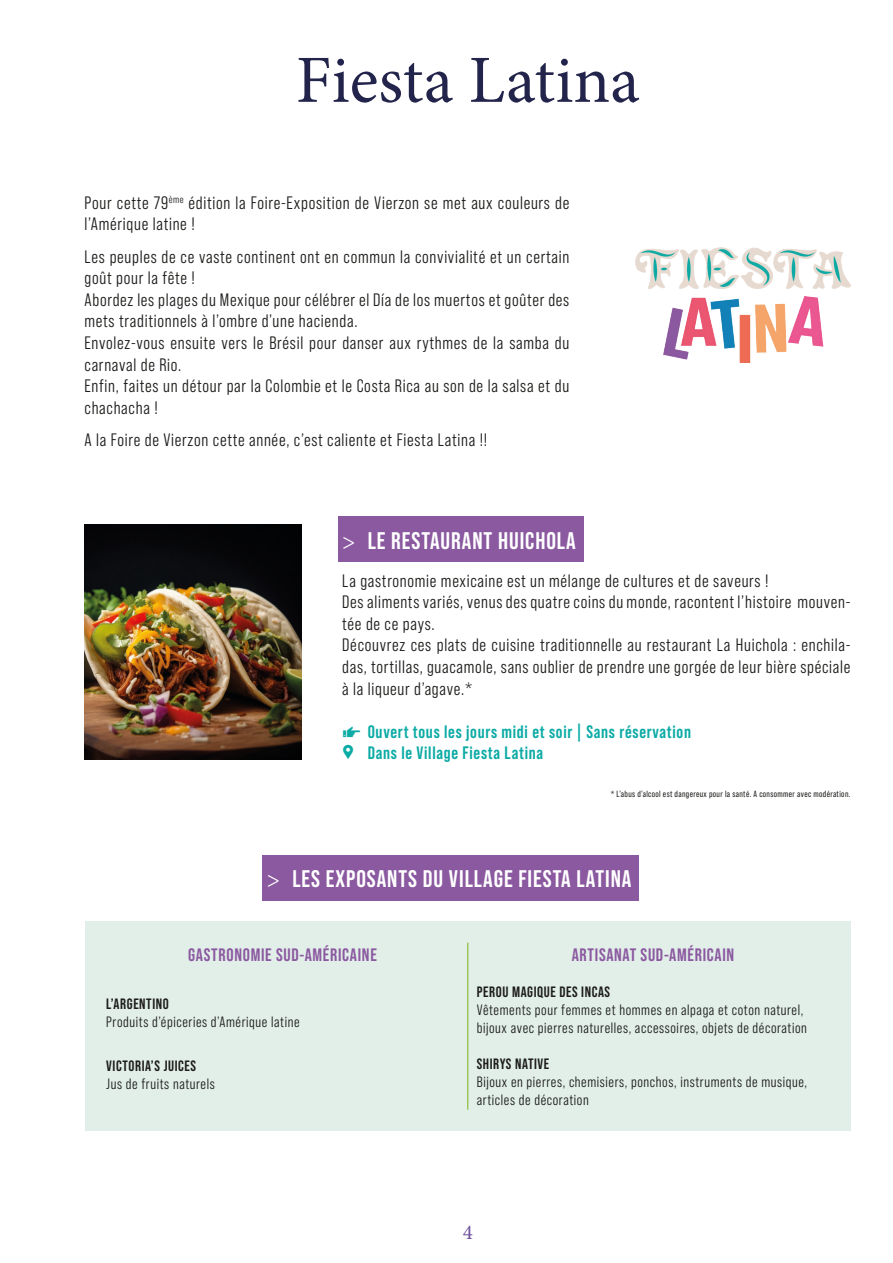
<style>
.page{position:relative;width:893px;height:1263px;background:#fff}
.page>*{position:absolute;margin:0;border:0;box-sizing:border-box;transform-origin:0 0}
.t1{font:67.5px "Minion Pro";color:#23244b}
.t2{font:700 24px "Bebas Neue Pro";letter-spacing:.04em;color:#fff}
.t3{font:21px "Minion Pro";color:#6d509c}
.t4{font:18px/21.6px "Bebas Neue Pro Middle";letter-spacing:.04em;color:#1d1d1b}
.t5{font:700 18px/21.6px "Bebas Neue Pro";letter-spacing:.04em;color:#0caba5}
.t6{font:700 18px "Bebas Neue Pro";letter-spacing:.04em;color:#8b59a0}
.t7{font:15px/18px "Bebas Neue Pro Middle";letter-spacing:.04em;color:#1d1d1b}
.t8{font:700 15px "Bebas Neue Pro";letter-spacing:.04em;color:#1d1d1b}
.t9{font:9px "Bebas Neue Pro";letter-spacing:.04em;color:#1d1d1b}
.s1{font-family:"Minion Pro";font-weight:400}
.s2{font-family:"DIN2014"}
</style>
<div class="page">
<div style="left:85px;top:921px;width:765px;height:210px;background:#e2efe9"></div>
<hr style="left:467px;top:943px;width:1px;height:166px;background:#98c453">
<div style="left:263px;top:855px;width:376px;height:45px;background:#8b59a0"></div>
<div style="left:338px;top:516px;width:245px;height:46px;background:#8b59a0"></div>
<img style="left:85px;top:525px;width:217px;height:234px">
<img style="left:635px;top:248px;width:215px;height:115px">
<h1 class="t1" style="left:296px;top:35px;width:345px">Fiesta Latina</h1>
<p class="t4" style="left:85px;top:192px;width:486px">Pour cette 79<sup>ème</sup> édition la Foire-Exposition de Vierzon se met aux couleurs de l’Amérique latine !</p>
<p class="t4" style="left:85px;top:246px;width:486px">Les peuples de ce vaste continent ont en commun la convivialité et un certain goût pour la fête !<br>Abordez les plages du Mexique pour célébrer el Día de los muertos et goûter des mets traditionnels à l’ombre d’une hacienda.<br>Envolez-vous ensuite vers le Brésil pour danser aux rythmes de la samba du carnaval de Rio.<br>Enfin, faites un détour par la Colombie et le Costa Rica au son de la salsa et du chachacha !</p>
<p class="t4" style="left:85px;top:429px;width:404px">A la Foire de Vierzon cette année, c’est caliente et Fiesta Latina !!</p>
<h2 class="t2" style="left:342px;top:527px;width:235px"><span class="s1">&gt;</span> LE RESTAURANT HUICHOLA</h2>
<p class="t4" style="left:342px;top:569px;width:510px">La gastronomie mexicaine est un mélange de cultures et de saveurs !<br>Des aliments variés, venus des quatre coins du monde, racontent l’histoire mouven&shy;tée de ce pays.<br>Découvrez ces plats de cuisine traditionnelle au restaurant La Huichola : enchila&shy;das, tortillas, guacamole, sans oublier de prendre une gorgée de leur bière spéciale à la liqueur d’agave.*</p>
<p class="t5" style="left:342px;top:720px;width:350px"><span class="s2">☞</span> Ouvert tous les jours midi et soir | Sans réservation <span class="s2">⛳</span> Dans le Village Fiesta Latina</p>
<p class="t9" style="left:611px;top:788px;width:241px">* L’abus d’alcool est dangereux pour la santé. A consommer avec modération.</p>
<h2 class="t2" style="left:267px;top:865px;width:366px"><span class="s1">&gt;</span> LES EXPOSANTS DU VILLAGE FIESTA LATINA</h2>
<p class="t6" style="left:188px;top:944px;width:190px">GASTRONOMIE SUD-AMÉRICAINE</p>
<p class="t8" style="left:106px;top:995px;width:64px">L’ARGENTINO</p>
<p class="t7" style="left:106px;top:1012px;width:195px">Produits d’épiceries d’Amérique latine</p>
<p class="t8" style="left:106px;top:1057px;width:91px">VICTORIA’S JUICES</p>
<p class="t7" style="left:106px;top:1074px;width:110px">Jus de fruits naturels</p>
<p class="t6" style="left:572px;top:944px;width:164px">ARTISANAT SUD-AMÉRICAIN</p>
<p class="t8" style="left:477px;top:983px;width:135px">PEROU MAGIQUE DES INCAS</p>
<p class="t7" style="left:477px;top:1000px;width:332px">Vêtements pour femmes et hommes en alpaga et coton naturel, bijoux avec pierres naturelles, accessoires, objets de décoration</p>
<p class="t8" style="left:477px;top:1055px;width:74px">SHIRYS NATIVE</p>
<p class="t7" style="left:477px;top:1072px;width:332px">Bijoux en pierres, chemisiers, ponchos, instruments de musique, articles de décoration</p>
<p class="t3" style="left:463px;top:1218px;width:12px">4</p>
</div>
